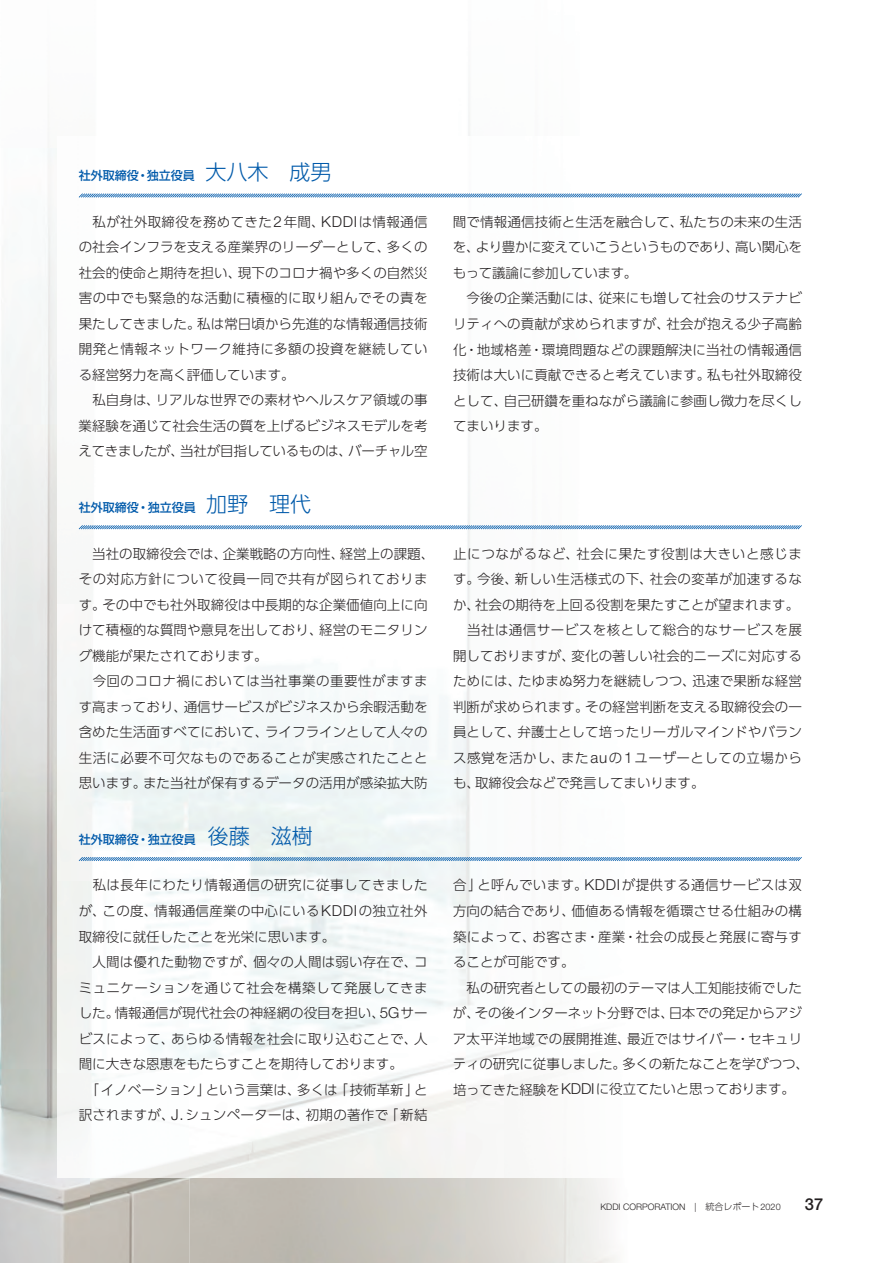
<style>
.page{position:relative;width:893px;height:1263px;background:#fff}
.page>*{position:absolute;margin:0;border:0;box-sizing:border-box;transform-origin:0 0}
.t1{font:500 16.5px "Helvetica Neue LT Pro";color:#231f20}
.t2{font:13.5px/25.5px "UD Shin Go Pr 6 Light 90 pv RKSJ H";letter-spacing:.005em;color:#231f20}
.t3{font:13.5px "UD Shin Go Pr 6 Light 90 pv RKSJ H";letter-spacing:.035em;color:#231f20}
.t4{font:12px "UD Shin Go Pr 6 Medium 90 pv RKSJ H";color:#015aaa}
.t5{font:300 9px "Helvetica Neue LT Pro";color:#231f20}
.s1{font-family:"UD Shin Go Pr 6 Light 90 pv RKSJ H";font-size:21px}
.s2{font-family:"Helvetica Neue LT Pro";font-weight:300;font-size:15.15px}
.s3{font-family:"UD Shin Go Pr 6 Light 90 pv RKSJ H";font-weight:400}
</style>
<div class="page">
<img style="left:0;top:148px;width:91px;height:1115px">
<img style="left:91px;top:1178px;width:98px;height:85px">
<svg style="left:189px;top:112px;width:428px;height:1151px"></svg>
<img style="left:57px;top:136px;width:657px;height:1042px">
<svg style="left:79px;top:193px;width:722px;height:5px;background:#9bbedd"></svg>
<svg style="left:79px;top:525px;width:722px;height:4px;background:#86b0d6"></svg>
<svg style="left:79px;top:857px;width:722px;height:4px;background:#80acd2"></svg>
<p class="t4" style="left:79px;top:171px;width:254px">社外取締役・独立役員 <span class="s1">大八木　成男</span></p>
<p class="t2" style="left:79px;top:211px;width:350px">　私が社外取締役を務めてきた<span class="s2">2</span>年間、<span class="s2">KDDI</span>は情報通信の社会インフラを支える産業界のリーダーとして、多くの社会的使命と期待を担い、現下のコロナ禍や多くの自然災害の中でも緊急的な活動に積極的に取り組んでその責を果たしてきました。私は常日頃から先進的な情報通信技術開発と情報ネットワーク維持に多額の投資を継続している経営努力を高く評価しています。<br>　私自身は、リアルな世界での素材やヘルスケア領域の事業経験を通じて社会生活の質を上げるビジネスモデルを考えてきましたが、当社が目指しているものは、バーチャル空</p>
<p class="t2" style="left:453px;top:211px;width:350px">間で情報通信技術と生活を融合して、私たちの未来の生活を、より豊かに変えていこうというものであり、高い関心をもって議論に参加しています。<br>　今後の企業活動には、従来にも増して社会のサステナビリティへの貢献が求められますが、社会が抱える少子高齢化・地域格差・環境問題などの課題解決に当社の情報通信技術は大いに貢献できると考えています。私も社外取締役として、自己研鑽を重ねながら議論に参画し微力を尽くしてまいります。</p>
<p class="t4" style="left:79px;top:503px;width:234px">社外取締役・独立役員 <span class="s1">加野　理代</span></p>
<p class="t2" style="left:79px;top:543px;width:357px">　当社の取締役会では、企業戦略の方向性、経営上の課題、その対応方針について役員一同で共有が図られております。その中でも社外取締役は中長期的な企業価値向上に向けて積極的な質問や意見を出しており、経営のモニタリング機能が果たされております。<br>　今回のコロナ禍においては当社事業の重要性がますます高まっており、通信サービスがビジネスから余暇活動を含めた生活面すべてにおいて、ライフラインとして人々の生活に必要不可欠なものであることが実感されたことと思います。また当社が保有するデータの活用が感染拡大防</p>
<p class="t2" style="left:453px;top:543px;width:350px">止につながるなど、社会に果たす役割は大きいと感じます。今後、新しい生活様式の下、社会の変革が加速するなか、社会の期待を上回る役割を果たすことが望まれます。　当社は通信サービスを核として総合的なサービスを展開しておりますが、変化の著しい社会的ニーズに対応するためには、たゆまぬ努力を継続しつつ、迅速で果断な経営判断が求められます。その経営判断を支える取締役会の一員として、弁護士として培ったリーガルマインドやバランス感覚を活かし、また<span class="s2">au</span>の<span class="s2">1</span>ユーザーとしての立場からも、取締役会などで発言してまいります。</p>
<p class="t4" style="left:79px;top:835px;width:235px">社外取締役・独立役員　<span class="s1">後藤　滋樹</span></p>
<p class="t3" style="left:79px;top:880px;width:350px">　私は長年にわたり情報通信の研究に従事してきました</p>
<p class="t2" style="left:79px;top:900px;width:350px">が、この度、情報通信産業の中心にいる<span class="s2">KDDI</span>の独立社外</p>
<p class="t2" style="left:79px;top:926px;width:258px">取締役に就任したことを光栄に思います。</p>
<p class="t2" style="left:79px;top:951px;width:350px">　人間は優れた動物ですが、個々の人間は弱い存在で、コ</p>
<p class="t3" style="left:79px;top:982px;width:350px">ミュニケーションを通じて社会を構築して発展してきま</p>
<p class="t2" style="left:79px;top:1002px;width:350px">した。情報通信が現代社会の神経網の役目を担い、<span class="s2">5G</span>サー</p>
<p class="t2" style="left:79px;top:1028px;width:350px">ビスによって、あらゆる情報を社会に取り込むことで、人</p>
<p class="t2" style="left:79px;top:1053px;width:325px">間に大きな恩恵をもたらすことを期待しております。</p>
<p class="t2" style="left:85px;top:1079px;width:343px">「イノベーション」という言葉は、多くは「技術革新」と</p>
<p class="t2" style="left:79px;top:1104px;width:350px">訳されますが、<span class="s2">J.</span>シュンペーターは、初期の著作で「新結</p>
<p class="t2" style="left:453px;top:875px;width:357px">合」と呼んでいます。<span class="s2">KDDI</span>が提供する通信サービスは双方向の結合であり、価値ある情報を循環させる仕組みの構築によって、お客さま・産業・社会の成長と発展に寄与することが可能です。<br>　私の研究者としての最初のテーマは人工知能技術でしたが、その後インターネット分野では、日本での発足からアジア太平洋地域での展開推進、最近ではサイバー・セキュリティの研究に従事しました。多くの新たなことを学びつつ、培ってきた経験を<span class="s2">KDDI</span>に役立てたいと思っております。</p>
<p class="t5" style="left:600px;top:1204px;width:182px">KDDI CORPORATION | <span class="s3">統合レポート</span>2020</p>
<p class="t1" style="left:804px;top:1198px;width:20px">37</p>
</div>
